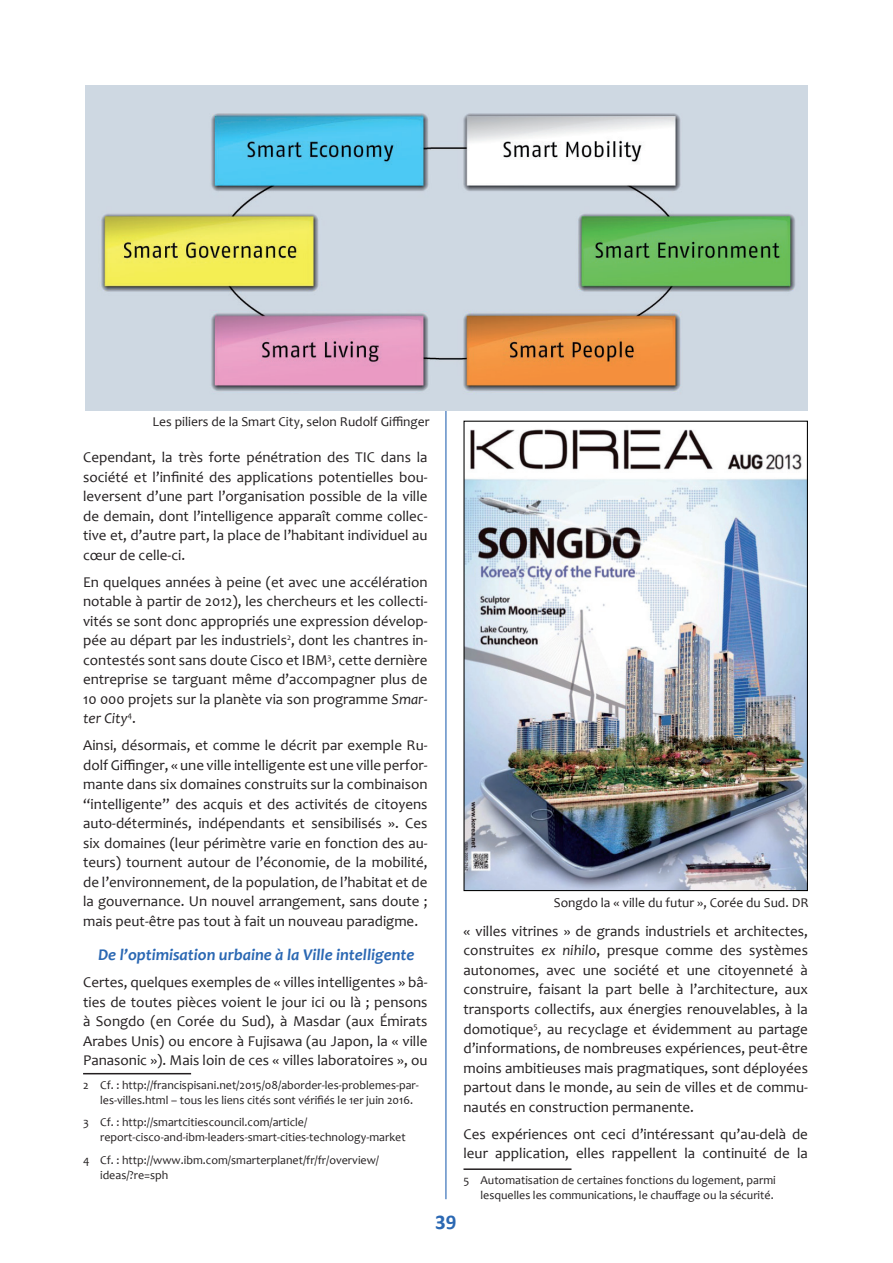
<style>
.page{position:relative;width:893px;height:1263px;background:#fff}
.page>*{position:absolute;margin:0;border:0;box-sizing:border-box;transform-origin:0 0}
.t1{font:700 21px "Calibri";color:#2b68b3}
.t2{font:italic 700 16.5px "Candara";color:#2b68b3}
.t3{font:15px/19.5px "Candara";color:#231f20;text-align:justify}
.t4{font:13.5px "Candara";color:#231f20}
.t5{font:12px/15px "Candara";color:#231f20}
.s1{font-style:italic}
</style>
<div class="page">
<hr style="left:445px;top:86px;width:1px;height:1113px;background:#2b68b3">
<hr style="left:83px;top:1073px;width:108px;height:1px;background:#231f20">
<hr style="left:463px;top:1168px;width:108px;height:2px;background:#231f20">
<img style="left:85px;top:85px;width:723px;height:326px">
<img style="left:465px;top:429px;width:341px;height:460px">
<div style="left:463px;top:421px;width:345px;height:470px;border:1px solid #000"></div>
<p class="t4" style="left:153px;top:414px;width:278px">Les piliers de la Smart City, selon Rudolf Giffinger</p>
<p class="t3" style="left:83px;top:447px;width:346px">Cependant, la très forte pénétration des TIC dans la société et l’infinité des applications potentielles bou&shy;leversent d’une part l’organisation possible de la ville de demain, dont l’intelligence apparaît comme collec&shy;tive et, d’autre part, la place de l’habitant individuel au cœur de celle-ci.</p>
<p class="t3" style="left:83px;top:572px;width:346px">En quelques années à peine (et avec une accélération notable à partir de 2012), les chercheurs et les collecti&shy;vités se sont donc appropriés une expression dévelop&shy;pée au départ par les industriels<sup>2</sup>, dont les chantres in&shy;contestés sont sans doute Cisco et IBM<sup>3</sup>, cette dernière entreprise se targuant même d’accompagner plus de 10 000 projets sur la planète via son programme <span class="s1">Smar&shy;ter City</span><sup>4</sup>.</p>
<p class="t3" style="left:83px;top:735px;width:346px">Ainsi, désormais, et comme le décrit par exemple Ru&shy;dolf Giffinger, « une ville intelligente est une ville perfor&shy;mante dans six domaines construits sur la combinaison “intelligente” des acquis et des activités de citoyens auto-déterminés, indépendants et sensibilisés ». Ces six domaines (leur périmètre varie en fonction des au&shy;teurs) tournent autour de l’économie, de la mobilité, de l’environnement, de la population, de l’habitat et de la gouvernance. Un nouvel arrangement, sans doute ; mais peut-être pas tout à fait un nouveau paradigme.</p>
<p class="t2" style="left:98px;top:945px;width:318px">De l’optimisation urbaine à la Ville intelligente</p>
<p class="t3" style="left:83px;top:972px;width:346px">Certes, quelques exemples de « villes intelligentes » bâ&shy;ties de toutes pièces voient le jour ici ou là ; pensons à Songdo (en Corée du Sud), à Masdar (aux Émirats Arabes Unis) ou encore à Fujisawa (au Japon, la « ville Panasonic »). Mais loin de ces « villes laboratoires », ou</p>
<p class="t5" style="left:100px;top:1077px;width:320px;text-indent:-17px">2 Cf. : http://francispisani.net/2015/08/aborder-les-problemes-par&shy;les-villes.html – tous les liens cités sont vérifiés le 1er juin 2016.</p>
<p class="t5" style="left:100px;top:1114px;width:307px;text-indent:-17px">3 Cf. : http://smartcitiescouncil.com/article/ report-cisco-and-ibm-leaders-smart-cities-technology-market</p>
<p class="t5" style="left:100px;top:1152px;width:281px;text-indent:-17px">4 Cf. : http://www.ibm.com/smarterplanet/fr/fr/overview/ ideas/?re=sph</p>
<h1 class="t1" style="left:435px;top:1209px;width:23px">39</h1>
<p class="t4" style="left:554px;top:894px;width:256px">Songdo la « ville du futur », Corée du Sud. DR</p>
<p class="t3" style="left:463px;top:921px;width:346px">« villes vitrines » de grands industriels et architectes, construites <span class="s1">ex nihilo</span>, presque comme des systèmes autonomes, avec une société et une citoyenneté à construire, faisant la part belle à l’architecture, aux transports collectifs, aux énergies renouvelables, à la domotique<sup>5</sup>, au recyclage et évidemment au partage d’informations, de nombreuses expériences, peut-être moins ambitieuses mais pragmatiques, sont déployées partout dans le monde, au sein de villes et de commu&shy;nautés en construction permanente.</p>
<p class="t3" style="left:463px;top:1123px;width:346px">Ces expériences ont ceci d’intéressant qu’au-delà de leur application, elles rappellent la continuité de la</p>
<p class="t5" style="left:463px;top:1172px;width:314px;text-align:right">5 Automatisation de certaines fonctions du logement, parmi lesquelles les communications, le chauffage ou la sécurité.</p>
</div>
